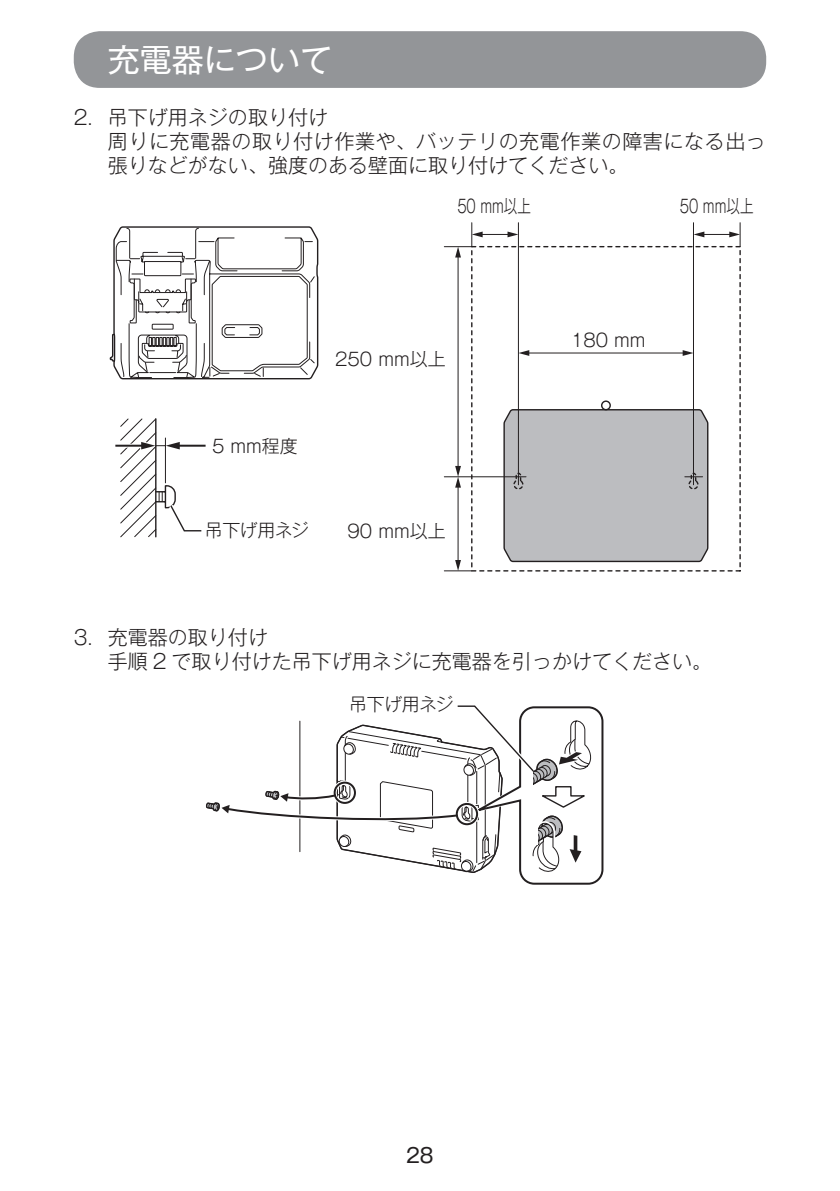
<style>
.page{position:relative;width:840px;height:1191px;background:#fff}
.page>*{position:absolute;margin:0;border:0;box-sizing:border-box;transform-origin:0 0}
.t1{font:32px "Gothic MB101 Pro";color:#fff}
.t2{font:300 20px/24px "Gothic MB101 Pro";color:#231f20}
.t3{font:20px "Gothic MB101 Pro";color:#231f20}
.t4{font:18px "Gothic MB101 Pro Light 90 msp RKSJ H";color:#231f20}
.t5{font:18px "Gothic MB101 Pro Light 90 msp RKSJ H";color:#231f20;scale:.75 1}
</style>
<div class="page">
<div style="left:74px;top:31px;width:691px;height:57px;background:#939598;border-radius:26px"></div>
<hr style="left:517px;top:223px;width:1px;height:262px;background:#231f20">
<hr style="left:692px;top:223px;width:1px;height:262px;background:#231f20">
<hr style="left:444px;top:476px;width:81px;height:1px;background:#231f20">
<svg style="left:502px;top:408px;width:207px;height:155px;background:#b7b8bb"></svg>
<div style="left:600px;top:400px;width:10px;height:10px;border:1px solid #231f20;border-radius:50%"></div>
<div style="left:471px;top:246px;width:269px;height:325px;border:1px dashed #231f20"></div>
<svg style="left:693px;top:223px;width:47px;height:24px"></svg>
<hr style="left:457px;top:255px;width:1px;height:213px;background:#231f20">
<svg style="left:444px;top:223px;width:74px;height:34px"></svg>
<hr style="left:457px;top:485px;width:1px;height:77px;background:#231f20">
<svg style="left:444px;top:560px;width:27px;height:11px"></svg>
<svg style="left:455px;top:466px;width:5px;height:21px"></svg>
<hr style="left:527px;top:352px;width:157px;height:1px;background:#231f20">
<svg style="left:518px;top:350px;width:11px;height:6px"></svg>
<svg style="left:682px;top:350px;width:11px;height:6px"></svg>
<svg style="left:109px;top:226px;width:210px;height:311px"></svg>
<svg style="left:206px;top:705px;width:398px;height:180px"></svg>
<h1 class="t1" style="left:108px;top:33px;width:226px">充電器について</h1>
<p class="t2" style="left:108px;top:103px;width:659px;text-indent:-34px">2. 吊下げ用ネジの取り付け<br>周りに充電器の取り付け作業や、バッテリの充電作業の障害になる出っ張りなどがない、強度のある壁面に取り付けてください。</p>
<p class="t5" style="left:457px;top:191px;width:99px">50 mm以上</p>
<p class="t5" style="left:679px;top:191px;width:99px">50 mm以上</p>
<p class="t4" style="left:212px;top:431px;width:87px">5 mm程度</p>
<p class="t4" style="left:335px;top:344px;width:112px">250 mm以上</p>
<p class="t4" style="left:205px;top:515px;width:106px">吊下げ用ネジ</p>
<p class="t4" style="left:347px;top:516px;width:99px">90 mm以上</p>
<p class="t4" style="left:571px;top:325px;width:76px">180 mm</p>
<p class="t2" style="left:108px;top:623px;width:605px;text-indent:-34px">3. 充電器の取り付け<br>手順 2 で取り付けた吊下げ用ネジに充電器を引っかけてください。</p>
<p class="t4" style="left:349px;top:689px;width:106px">吊下げ用ネジ</p>
<p class="t3" style="left:406px;top:1139px;width:29px">28</p>
</div>
